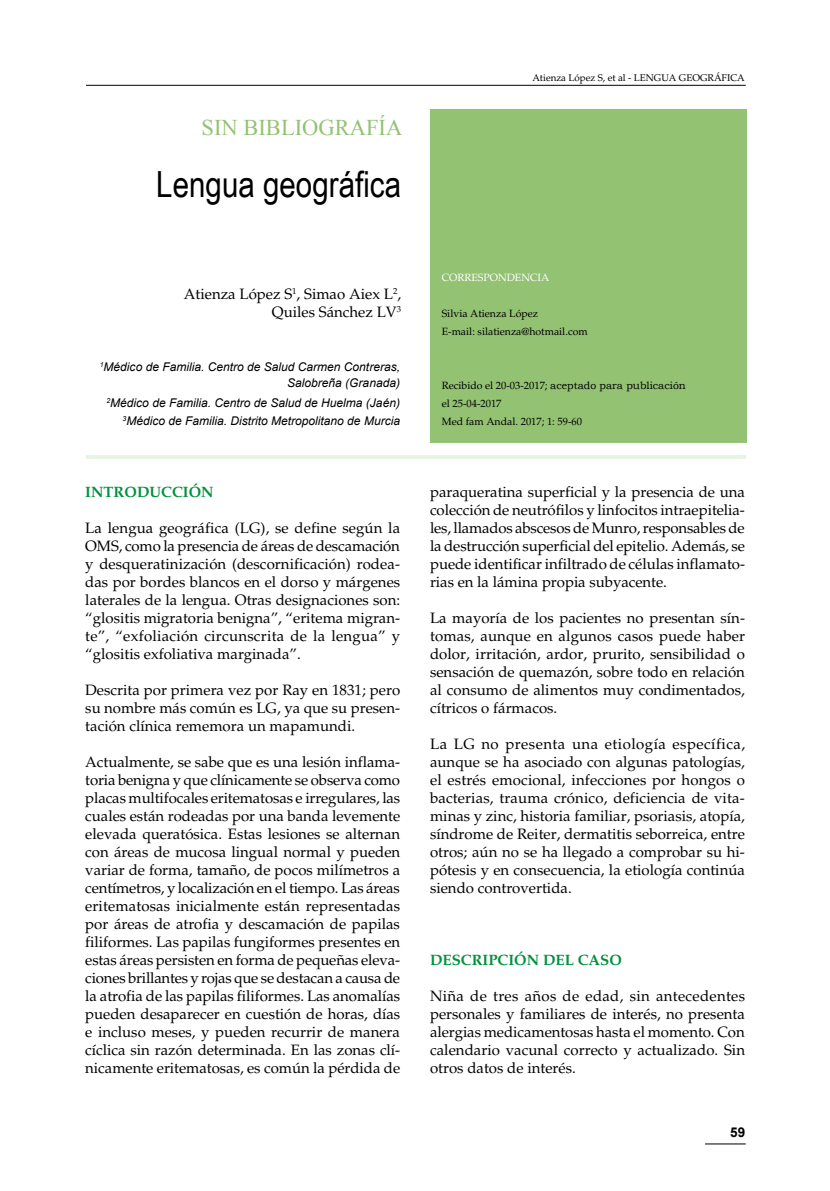
<style>
.page{position:relative;width:830px;height:1191px;background:#fff}
.page>*{position:absolute;margin:0;border:0;box-sizing:border-box;transform-origin:0 0}
.t1{font:36px "Arial Narrow";color:#000}
.t2{font:22.5px "Times New Roman";color:#93c273}
.t3{font:15px/18px "Palatino";color:#000;text-align:justify}
.t4{font:700 15px "Palatino";color:#00913d}
.t5{font:700 13.5px "Arial";color:#000}
.t6{font:italic 12px/16.5px "Arial";color:#000;text-align:right}
.t7{font:10.5px/18px "Palatino";color:#000}
.t8{font:10.5px "Bookman Old Style";color:#000}
.t9{font:10.5px "Palatino";color:#fff}
.t10{font:9.75px "Palatino";color:#000}
.s1{font-family:"Palatino"}
</style>
<div class="page">
<hr style="left:704px;top:1143px;width:41px;height:1px;background:#000">
<hr style="left:86px;top:85px;width:659px;height:1px;background:#000">
<div style="left:429px;top:109px;width:317px;height:334px;background:#93c273"></div>
<hr style="left:86px;top:455px;width:659px;height:4px;background:#e9f3e1">
<h2 class="t2" style="left:201px;top:113px;width:202px">SIN BIBLIOGRAFÍA</h2>
<h1 class="t1" style="left:156px;top:158px;width:246px">Lengua geográfica</h1>
<p class="t3" style="left:184px;top:285px;width:219px;text-align:right">Atienza López S<sup>1</sup>, Simao Aiex L<sup>2</sup>,<br>Quiles Sánchez LV<sup>3</sup></p>
<p class="t6" style="left:100px;top:358px;width:301px"><sup>1</sup>Médico de Familia. Centro de Salud Carmen Contreras,<br>Salobreña (Granada)</p>
<p class="t6" style="left:106px;top:394px;width:295px;line-height:18px"><sup>2</sup>Médico de Familia. Centro de Salud de Huelma (Jaén)<br><sup>3</sup>Médico de Familia. Distrito Metropolitano de Murcia</p>
<p class="t4" style="left:85px;top:483px;width:130px">INTRODUCCIÓN</p>
<p class="t3" style="left:85px;top:519px;width:316px">La lengua geográfica (LG), se define según la OMS, como la presencia de áreas de descamación y desqueratinización (descornificación) rodea&shy;das por bordes blancos en el dorso y márgenes laterales de la lengua. Otras designaciones son: “glositis migratoria benigna”, “eritema migran&shy;te”, “exfoliación circunscrita de la lengua” y “glositis exfoliativa marginada”.</p>
<p class="t3" style="left:85px;top:681px;width:316px">Descrita por primera vez por Ray en 1831; pero su nombre más común es LG, ya que su presen&shy;tación clínica rememora un mapamundi.</p>
<p class="t3" style="left:85px;top:753px;width:316px">Actualmente, se sabe que es una lesión inflama&shy;toria benigna y que clínicamente se observa como placas multifocales eritematosas e irregulares, las cuales están rodeadas por una banda levemente elevada queratósica. Estas lesiones se alternan con áreas de mucosa lingual normal y pueden variar de forma, tamaño, de pocos milímetros a centímetros, y localización en el tiempo. Las áreas eritematosas inicialmente están representadas por áreas de atrofia y descamación de papilas filiformes. Las papilas fungiformes presentes en estas áreas persisten en forma de pequeñas eleva&shy;ciones brillantes y rojas que se destacan a causa de la atrofia de las papilas filiformes. Las anomalías pueden desaparecer en cuestión de horas, días e incluso meses, y pueden recurrir de manera cíclica sin razón determinada. En las zonas clí&shy;nicamente eritematosas, es común la pérdida de</p>
<p class="t10" style="left:532px;top:72px;width:214px">Atienza López S, et al - LENGUA GEOGRÁFICA</p>
<p class="t9" style="left:441px;top:271px;width:109px">CORRESPONDENCIA</p>
<p class="t7" style="left:441px;top:304px;width:147px">Silvia Atienza López<br>E-mail: silatienza@hotmail.com</p>
<p class="t8" style="left:441px;top:378px;width:245px"><span class="s1">Recibido el 20-03-2017;</span> aceptado para publicación</p>
<p class="t7" style="left:441px;top:394px;width:142px">el 25-04-2017<br>Med fam Andal. 2017; 1: 59-60</p>
<p class="t3" style="left:430px;top:483px;width:316px">paraqueratina superficial y la presencia de una colección de neutrófilos y linfocitos intraepitelia&shy;les, llamados abscesos de Munro, responsables de la destrucción superficial del epitelio. Además, se puede identificar infiltrado de células inflamato&shy;rias en la lámina propia subyacente.</p>
<p class="t3" style="left:430px;top:609px;width:316px">La mayoría de los pacientes no presentan sín&shy;tomas, aunque en algunos casos puede haber dolor, irritación, ardor, prurito, sensibilidad o sensación de quemazón, sobre todo en relación al consumo de alimentos muy condimentados, cítricos o fármacos.</p>
<p class="t3" style="left:430px;top:735px;width:316px">La LG no presenta una etiología específica, aunque se ha asociado con algunas patologías, el estrés emocional, infecciones por hongos o bacterias, trauma crónico, deficiencia de vita&shy;minas y zinc, historia familiar, psoriasis, atopía, síndrome de Reiter, dermatitis seborreica, entre otros; aún no se ha llegado a comprobar su hi&shy;pótesis y en consecuencia, la etiología continúa siendo controvertida.</p>
<p class="t4" style="left:430px;top:951px;width:193px">DESCRIPCIÓN DEL CASO</p>
<p class="t3" style="left:430px;top:987px;width:316px">Niña de tres años de edad, sin antecedentes personales y familiares de interés, no presenta alergias medicamentosas hasta el momento. Con calendario vacunal correcto y actualizado. Sin otros datos de interés.</p>
<p class="t5" style="left:730px;top:1123px;width:17px">59</p>
</div>
